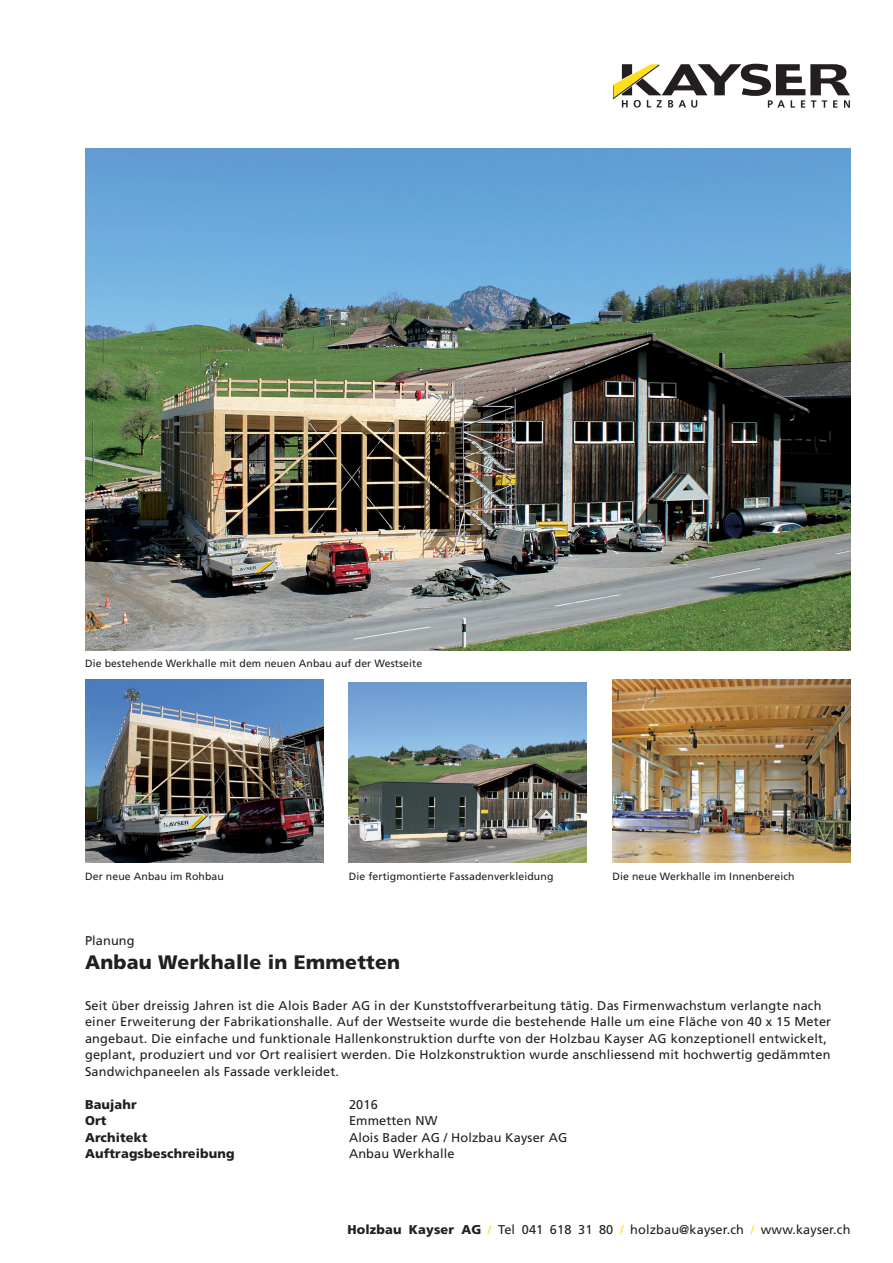
<style>
.page{position:relative;width:893px;height:1263px;background:#fff}
.page>*{position:absolute;margin:0;border:0;box-sizing:border-box;transform-origin:0 0}
.t1{font:900 19.5px "Frutiger LT Std";letter-spacing:.01em;color:#231f20}
.t2{font:12.75px/16.5px "Frutiger LT Std";letter-spacing:.015em;color:#231f20}
.t3{font:900 12.75px "Frutiger LT Std";letter-spacing:.01em;color:#231f20}
.t4{font:10.5px "Frutiger LT Std";letter-spacing:.01em;color:#231f20}
.s1{font-weight:900}
.s2{color:#ffdf1b}
</style>
<div class="page">
<img style="left:85px;top:149px;width:765px;height:502px">
<img style="left:85px;top:680px;width:238px;height:183px">
<img style="left:349px;top:682px;width:238px;height:181px">
<img style="left:612px;top:680px;width:238px;height:183px">
<svg style="left:613px;top:64px;width:237px;height:44px"></svg>
<p class="t4" style="left:85px;top:657px;width:339px">Die bestehende Werkhalle mit dem neuen Anbau auf der Westseite</p>
<p class="t4" style="left:85px;top:870px;width:140px">Der neue Anbau im Rohbau</p>
<p class="t4" style="left:349px;top:870px;width:206px">Die fertigmontierte Fassadenverkleidung</p>
<p class="t4" style="left:612px;top:870px;width:184px">Die neue Werkhalle im Innenbereich</p>
<p class="t2" style="left:85px;top:932px;width:51px">Planung</p>
<h1 class="t1" style="left:85px;top:950px;width:317px">Anbau Werkhalle in Emmetten</h1>
<p class="t2" style="left:85px;top:997px;width:748px">Seit über dreissig Jahren ist die Alois Bader AG in der Kunststoffverarbeitung tätig. Das Firmenwachstum verlangte nach einer Erweiterung der Fabrikationshalle. Auf der Westseite wurde die bestehende Halle um eine Fläche von 40 x 15 Meter angebaut. Die einfache und funktionale Hallenkonstruktion durfte von der Holzbau Kayser AG konzeptionell entwickelt, geplant, produziert und vor Ort realisiert werden. Die Holzkonstruktion wurde anschliessend mit hochwertig gedämmten Sandwichpaneelen als Fassade verkleidet.</p>
<p class="t3" style="left:85px;top:1096px;width:53px">Baujahr</p>
<p class="t2" style="left:349px;top:1096px;width:30px">2016</p>
<p class="t3" style="left:85px;top:1113px;width:23px">Ort</p>
<p class="t2" style="left:349px;top:1112px;width:90px">Emmetten NW</p>
<p class="t3" style="left:85px;top:1129px;width:64px">Architekt</p>
<p class="t2" style="left:349px;top:1129px;width:220px">Alois Bader AG / Holzbau Kayser AG</p>
<p class="t3" style="left:85px;top:1146px;width:151px">Auftragsbeschreibung</p>
<p class="t2" style="left:349px;top:1145px;width:107px">Anbau Werkhalle</p>
<p class="t2" style="left:348px;top:1222px;width:504px"><span class="s1">Holzbau Kayser AG</span> <span class="s2">/</span> Tel 041 618 31 80 <span class="s2">/</span> holzbau@kayser.ch <span class="s2">/</span> www.kayser.ch</p>
</div>
